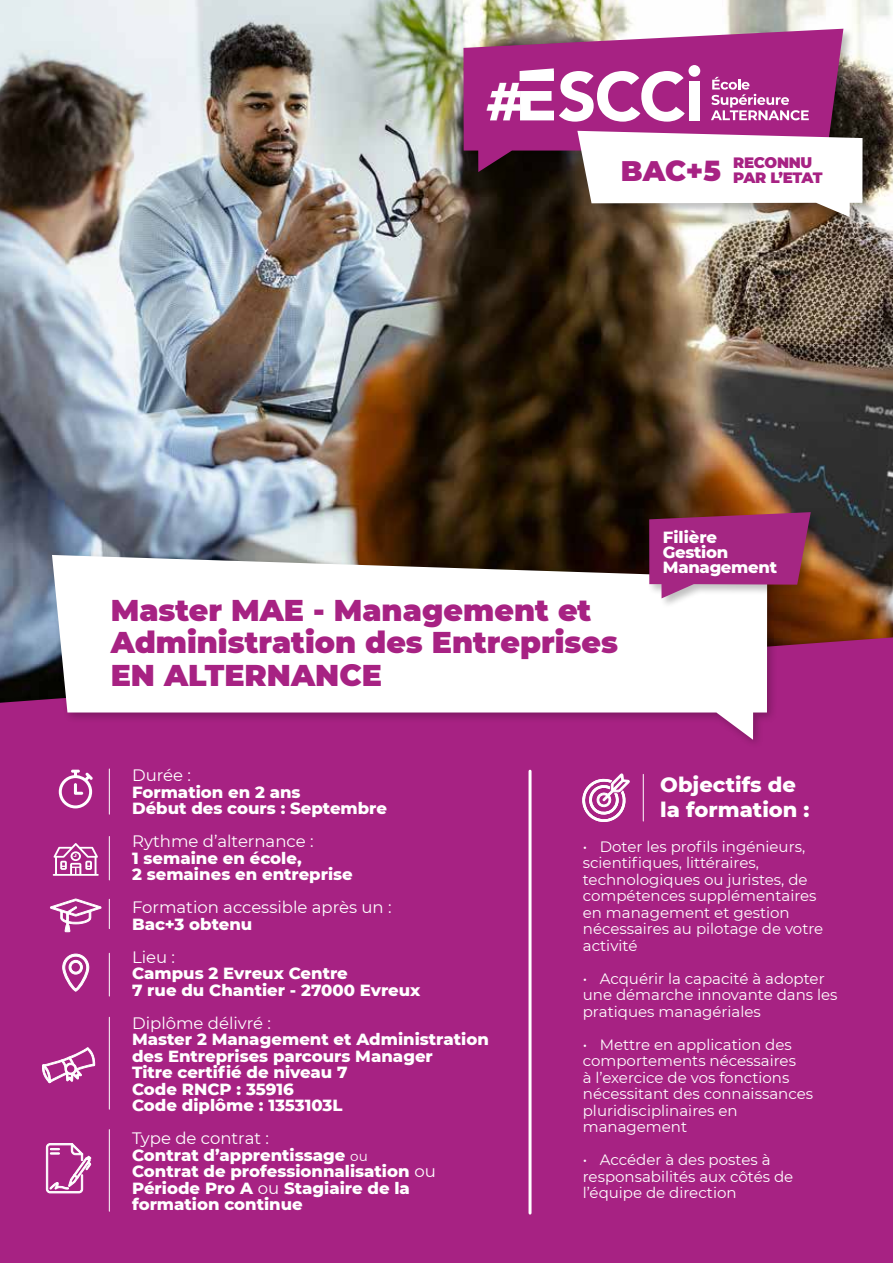
<style>
.page{position:relative;width:893px;height:1263px;background:#fff}
.page>*{position:absolute;margin:0;border:0;box-sizing:border-box;transform-origin:0 0}
.t1{font:900 30px/32.2px "Montserrat";color:#a72283}
.t2{font:900 28.35px "Montserrat";color:#a72283}
.t3{font:800 21px/25.2px "Montserrat";color:#fff}
.t4{font:800 16.5px/16.5px "Montserrat";color:#fff}
.t5{font:16.5px "Montserrat";color:#fff}
.t6{font:800 16.5px/15px "Montserrat";letter-spacing:-.02em;color:#fff}
.t7{font:15px/16.5px "Montserrat";color:#fff}
.t8{font:900 15px/15px "Montserrat";letter-spacing:-.02em;color:#a72283}
.s1{font-weight:400}
.s2{font-weight:400;font-size:13.5px}
</style>
<div class="page">
<img style="left:0;top:0;width:893px;height:627px">
<div style="left:0;top:637px;width:893px;height:626px;background:#a72283"></div>
<div style="left:47px;top:550px;width:731px;height:199px;background:#000;opacity:.25"></div>
<svg style="left:52px;top:555px;width:715px;height:185px"></svg>
<svg style="left:59px;top:770px;width:34px;height:38px"></svg>
<svg style="left:53px;top:843px;width:46px;height:33px"></svg>
<svg style="left:50px;top:898px;width:51px;height:34px"></svg>
<svg style="left:62px;top:954px;width:27px;height:37px"></svg>
<hr style="left:109px;top:769px;width:1px;height:45px;background:#fff">
<hr style="left:109px;top:899px;width:1px;height:30px;background:#fff">
<hr style="left:109px;top:1017px;width:1px;height:92px;background:#fff">
<hr style="left:109px;top:953px;width:1px;height:43px;background:#fff">
<hr style="left:109px;top:836px;width:1px;height:44px;background:#fff">
<svg style="left:42px;top:1045px;width:53px;height:42px"></svg>
<hr style="left:528px;top:771px;width:3px;height:442px;background:#fff">
<hr style="left:109px;top:1129px;width:1px;height:82px;background:#fff">
<div style="left:462px;top:27px;width:392px;height:156px;background:#000;opacity:.25"></div>
<svg style="left:463px;top:29px;width:380px;height:143px;fill:#a72283"></svg>
<svg style="left:711px;top:77px;width:98px;height:43px"></svg>
<div style="left:688px;top:65px;width:12px;height:12px;background:#fff;border-radius:50%"></div>
<div style="left:689px;top:81px;width:11px;height:39px;background:#fff"></div>
<svg style="left:487px;top:68px;width:198px;height:54px"></svg>
<div style="left:576px;top:129px;width:298px;height:99px;background:#000;opacity:.25"></div>
<svg style="left:577px;top:131px;width:285px;height:86px"></svg>
<svg style="left:46px;top:1142px;width:46px;height:52px"></svg>
<svg style="left:579px;top:758px;width:51px;height:66px"></svg>
<hr style="left:643px;top:774px;width:1px;height:47px;background:#fff">
<div style="left:648px;top:510px;width:174px;height:99px;background:#000;opacity:.25"></div>
<svg style="left:649px;top:512px;width:162px;height:86px"></svg>
<h2 class="t2" style="left:621px;top:149px;width:102px">BAC+5</h2>
<p class="t8" style="left:733px;top:154px;width:91px">RECONNU<br>PAR L’ETAT</p>
<h1 class="t1" style="left:111px;top:592px;width:509px">Master MAE - Management et<br>Administration des Entreprises<br>EN ALTERNANCE</h1>
<p class="t6" style="left:663px;top:528px;width:116px">Filière<br>Gestion<br>Management</p>
<p class="t5" style="left:132px;top:764px;width:60px">Durée :</p>
<p class="t4" style="left:132px;top:783px;width:257px">Formation en 2 ans<br>Début des cours : Septembre</p>
<p class="t5" style="left:132px;top:830px;width:183px">Rythme d’alternance :</p>
<p class="t4" style="left:132px;top:849px;width:222px">1 semaine en école,<br>2 semaines en entreprise</p>
<p class="t5" style="left:132px;top:896px;width:261px">Formation accessible après un :</p>
<p class="t4" style="left:132px;top:915px;width:122px">Bac+3 obtenu</p>
<p class="t5" style="left:132px;top:946px;width:45px">Lieu :</p>
<p class="t4" style="left:132px;top:964px;width:290px">Campus 2 Evreux Centre<br>7 rue du Chantier - 27000 Evreux</p>
<p class="t5" style="left:132px;top:1012px;width:141px">Diplôme délivré :</p>
<p class="t4" style="left:132px;top:1030px;width:358px">Master 2 Management et Administration des Entreprises parcours Manager<br>Titre certifié de niveau 7<br>Code RNCP : 35916<br>Code diplôme : 1353103L</p>
<p class="t4" style="left:132px;top:1129px;width:305px"><span class="s1">Type de contrat :<br></span>Contrat d’apprentissage <span class="s2">ou<br></span>Contrat de professionnalisation <span class="s1">ou<br></span>Période Pro A <span class="s1">ou</span> Stagiaire de la formation continue</p>
<h3 class="t3" style="left:660px;top:771px;width:151px">Objectifs de la formation :</h3>
<p class="t7" style="left:583px;top:837px;width:242px">• Doter les profils ingénieurs, scientifiques, littéraires, technologiques ou juristes, de compétences supplémentaires en management et gestion nécessaires au pilotage de votre activité</p>
<p class="t7" style="left:583px;top:969px;width:256px">• Acquérir la capacité à adopter une démarche innovante dans les pratiques managériales</p>
<p class="t7" style="left:583px;top:1035px;width:232px">• Mettre en application des comportements nécessaires<br>à l’exercice de vos fonctions nécessitant des connaissances pluridisciplinaires en management</p>
<p class="t7" style="left:583px;top:1151px;width:212px">• Accéder à des postes à responsabilités aux côtés de l’équipe de direction</p>
</div>
